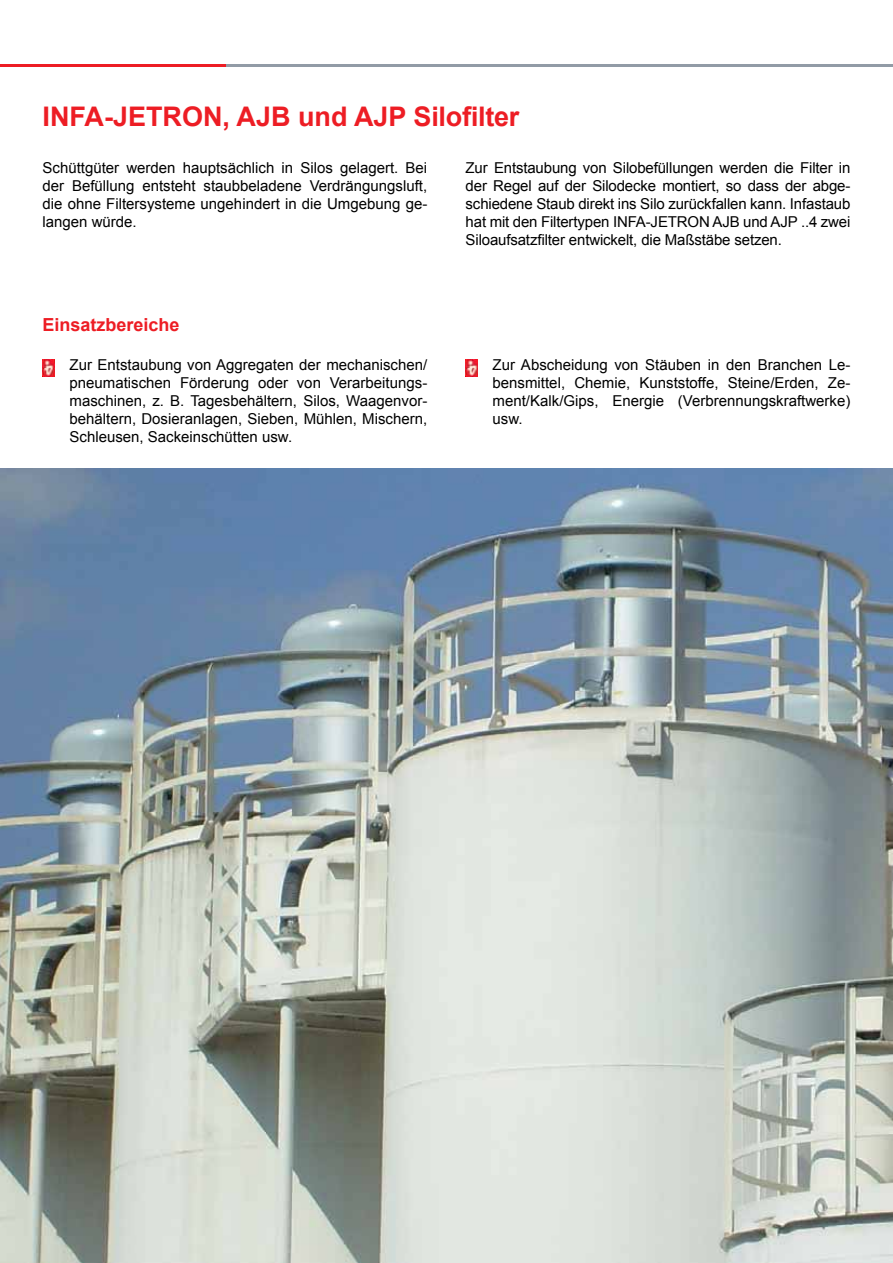
<style>
.page{position:relative;width:893px;height:1263px;background:#fff}
.page>*{position:absolute;margin:0;border:0;box-sizing:border-box;transform-origin:0 0}
.t1{font:700 27px "Arial";color:#ed1d24}
.t2{font:700 18px "Arial";color:#ed1d24}
.t3{font:15px/18px "Arial";color:#000;text-align:justify}
</style>
<div class="page">
<hr style="left:139px;top:65px;width:754px;height:2px;background:#929ba6">
<hr style="left:0;top:65px;width:226px;height:2px;background:#ed1d24">
<img style="left:0;top:468px;width:893px;height:795px">
<img style="left:43px;top:360px;width:12px;height:16px">
<img style="left:466px;top:360px;width:12px;height:16px">
<h1 class="t1" style="left:43px;top:98px;width:478px">INFA-JETRON, AJB und AJP Silofilter</h1>
<p class="t3" style="left:43px;top:159px;width:386px">Schüttgüter werden hauptsächlich in Silos gelagert. Bei der Befüllung entsteht staubbeladene Verdrängungsluft, die ohne Filtersysteme ungehindert in die Umgebung ge&shy;langen würde.</p>
<p class="t3" style="left:466px;top:159px;width:386px">Zur Entstaubung von Silobefüllungen werden die Filter in der Regel auf der Silodecke montiert, so dass der abge&shy;schiedene Staub direkt ins Silo zurückfallen kann. Infastaub hat mit den Filtertypen INFA-JETRON AJB und AJP ..4 zwei Siloaufsatzfilter entwickelt, die Maßstäbe setzen.</p>
<p class="t2" style="left:43px;top:312px;width:139px">Einsatzbereiche</p>
<p class="t3" style="left:70px;top:356px;width:359px;text-indent:-27px">• Zur Entstaubung von Aggregaten der mechanischen/ pneumatischen Förderung oder von Verarbeitungs&shy;maschinen, z. B. Tagesbehältern, Silos, Waagenvor&shy;behältern, Dosieranlagen, Sieben, Mühlen, Mischern, Schleusen, Sackeinschütten usw.</p>
<p class="t3" style="left:493px;top:356px;width:359px;text-indent:-27px">• Zur Abscheidung von Stäuben in den Branchen Le&shy;bensmittel, Chemie, Kunststoffe, Steine/Erden, Ze&shy;ment/Kalk/Gips, Energie (Verbrennungskraftwerke) usw.</p>
</div>
